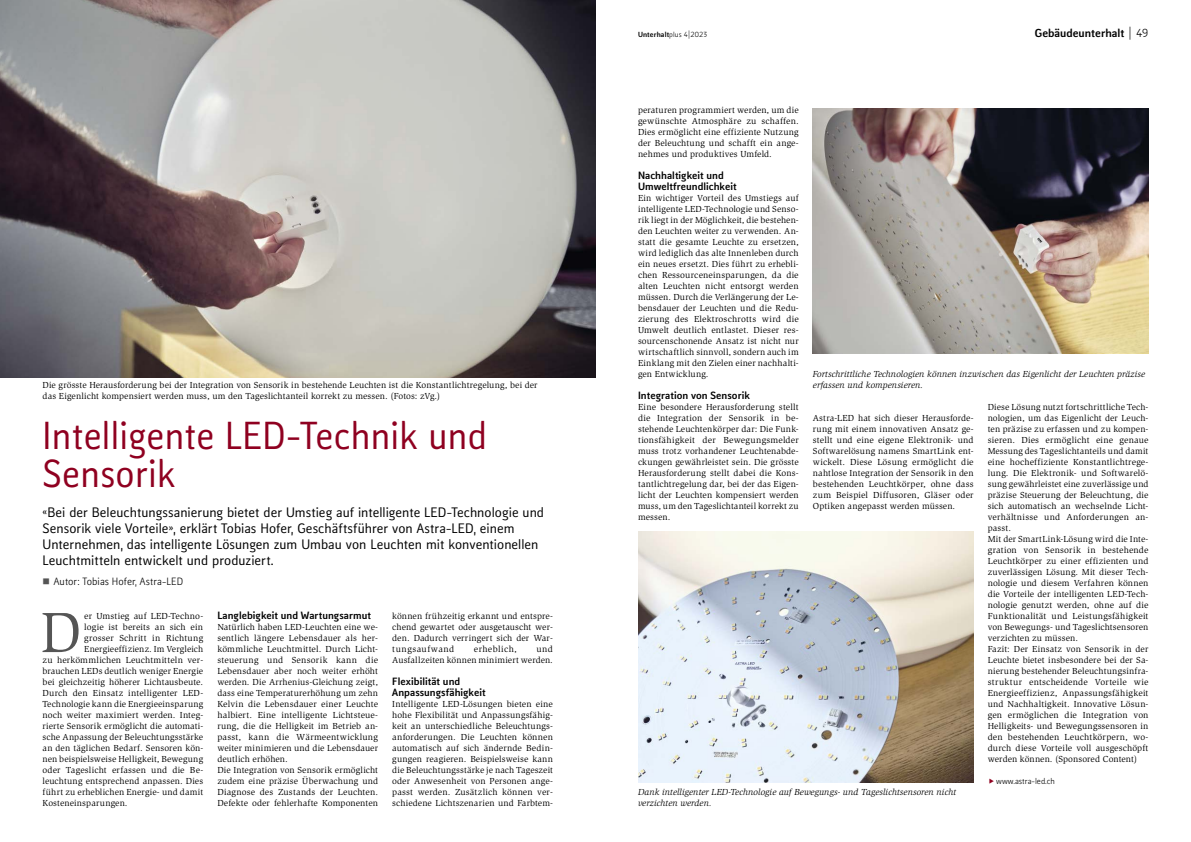
<style>
.page{position:relative;width:1191px;height:842px;background:#fff}
.page>*{position:absolute;margin:0;border:0;box-sizing:border-box;transform-origin:0 0}
.t1{font:58.3px "Slimbach Std";color:#555}
.t2{font:500 37px/38px "Kofi Pure Sans";letter-spacing:.01em;color:#8f0020;scale:.95 1}
.t3{font:500 13px/16px "Kofi Pure Sans";letter-spacing:.005em;color:#000}
.t4{font:800 11px "Kofi Pure Sans";letter-spacing:.005em;color:#000}
.t5{font:800 10px/11px "Kofi Pure Sans";letter-spacing:.005em;color:#000}
.t6{font:10px "Kofi Pure Sans";letter-spacing:.005em;color:#000}
.t7{font:9px/11px "Slimbach Std";letter-spacing:.015em;color:#000;text-align:justify}
.t8{font:italic 9px/11px "Slimbach Std";letter-spacing:.005em;color:#000}
.t9{font:9px "Slimbach Std";letter-spacing:.04em;color:#000}
.t10{font:8px "Kofi Pure Sans";color:#000}
.t11{font:7px "Kofi Pure Sans";letter-spacing:.015em;color:#000}
.s1{font-weight:800}
.s2{font-weight:400}
</style>
<div class="page">
<img style="left:0;top:0;width:595px;height:377px">
<img style="left:813px;top:108px;width:335px;height:246px">
<img style="left:638px;top:531px;width:335px;height:252px">
<p class="t7" style="left:43px;top:380px;width:496px">Die grösste Herausforderung bei der Integration von Sensorik in bestehende Leuchten ist die Konstantlichtregelung, bei der das Eigenlicht kompensiert werden muss, um den Tageslichtanteil korrekt zu messen. (Fotos: zVg.)</p>
<h2 class="t2" style="left:43px;top:417px;width:469px">Intelligente LED-Technik und<br>Sensorik</h2>
<p class="t3" style="left:43px;top:505px;width:503px">«Bei der Beleuchtungssanierung bietet der Umstieg auf intelligente LED-Technologie und Sensorik viele Vorteile», erklärt Tobias Hofer, Geschäftsführer von Astra-LED, einem Unternehmen, das intelligente Lösungen zum Umbau von Leuchten mit konventionellen Leuchtmitteln entwickelt und produziert.</p>
<p class="t6" style="left:54px;top:575px;width:131px">Autor: Tobias Hofer, Astra-LED</p>
<h1 class="t1" style="left:40px;top:599px;width:42px">D</h1>
<p class="t7" style="left:84px;top:611px;width:120px">er Umstieg auf LED-Techno-</p>
<p class="t5" style="left:217px;top:610px;width:155px">Langlebigkeit und Wartungsarmut</p>
<p class="t7" style="left:217px;top:622px;width:162px;text-align:left">Natürlich haben LED-Leuchten eine we&shy;sentlich längere Lebensdauer als her&shy;kömmliche Leuchtmittel. Durch Licht&shy;steuerung und Sensorik kann die Lebensdauer aber noch weiter erhöht werden. Die Arrhenius-Gleichung zeigt, dass eine Temperaturerhöhung um zehn Kelvin die Lebensdauer einer Leuchte halbiert. Eine intelligente Lichtsteue&shy;rung, die die Helligkeit im Betrieb an&shy;passt, kann die Wärmeentwicklung weiter minimieren und die Lebensdauer deutlich erhöhen.<br>Die Integration von Sensorik ermöglicht zudem eine präzise Überwachung und Diagnose des Zustands der Leuchten.<br>Defekte oder fehlerhafte Komponenten</p>
<p class="t7" style="left:392px;top:611px;width:162px">können frühzeitig erkannt und entspre&shy;chend gewartet oder ausgetauscht wer&shy;den. Dadurch verringert sich der War&shy;tungsaufwand</p>
<p class="t7" style="left:84px;top:622px;width:120px">logie ist bereits an sich ein</p>
<p class="t7" style="left:84px;top:633px;width:120px">grosser Schritt in Richtung</p>
<p class="t7" style="left:84px;top:644px;width:120px">Energieeffizienz. Im Vergleich</p>
<p class="t7" style="left:43px;top:655px;width:162px">zu herkömmlichen Leuchtmitteln ver-</p>
<p class="t7" style="left:43px;top:666px;width:162px">brauchen LEDs deutlich weniger Energie</p>
<p class="t7" style="left:43px;top:677px;width:162px">bei gleichzeitig höherer Lichtausbeute.</p>
<p class="t7" style="left:43px;top:688px;width:162px">Durch den Einsatz intelligenter LED-</p>
<p class="t7" style="left:43px;top:699px;width:162px">Technologie kann die Energieeinsparung</p>
<p class="t7" style="left:43px;top:710px;width:162px">noch weiter maximiert werden. Integ-</p>
<p class="t7" style="left:43px;top:721px;width:162px">rierte Sensorik ermöglicht die automati-</p>
<p class="t7" style="left:43px;top:732px;width:162px">sche Anpassung der Beleuchtungsstärke</p>
<p class="t7" style="left:43px;top:743px;width:162px">an den täglichen Bedarf. Sensoren kön-</p>
<p class="t7" style="left:43px;top:754px;width:162px">nen beispielsweise Helligkeit, Bewegung</p>
<p class="t7" style="left:43px;top:765px;width:162px">oder Tageslicht erfassen und die Be-</p>
<p class="t7" style="left:43px;top:776px;width:162px">leuchtung entsprechend anpassen. Dies</p>
<p class="t7" style="left:43px;top:787px;width:162px">führt zu erheblichen Energie- und damit</p>
<p class="t7" style="left:43px;top:798px;width:87px">Kosteneinsparungen.</p>
<p class="t7" style="left:392px;top:644px;width:162px;text-align:right">und<br>Ausfallzeiten können minimiert werden.</p>
<p class="t5" style="left:392px;top:676px;width:95px">Flexibilität und<br>Anpassungsfähigkeit</p>
<p class="t7" style="left:392px;top:699px;width:162px">Intelligente LED-Lösungen bieten eine hohe Flexibilität und Anpassungsfähig&shy;keit an unterschiedliche Beleuchtungs&shy;anforderungen. Die Leuchten können automatisch auf sich ändernde Bedin&shy;gungen reagieren. Beispielsweise kann die Beleuchtungsstärke je nach Tageszeit oder Anwesenheit von Personen ange&shy;passt werden. Zusätzlich können ver&shy;schiedene Lichtszenarien und Farbtem-</p>
<p class="t9" style="left:474px;top:644px;width:44px">erheblich,</p>
<p class="t11" style="left:638px;top:30px;width:71px"><span class="s1">Unterhalt</span>plus 4|2023</p>
<p class="t4" style="left:1035px;top:25px;width:115px">Gebäudeunterhalt <span class="s2">| 49</span></p>
<p class="t7" style="left:638px;top:105px;width:162px">peraturen programmiert werden, um die gewünschte Atmosphäre zu schaffen.<br>Dies ermöglicht eine effiziente Nutzung der Beleuchtung und schafft ein ange&shy;nehmes und produktives Umfeld.</p>
<p class="t5" style="left:638px;top:170px;width:100px">Nachhaltigkeit und<br>Umweltfreundlichkeit</p>
<p class="t7" style="left:638px;top:193px;width:162px">Ein wichtiger Vorteil des Umstiegs auf intelligente LED-Technologie und Senso&shy;rik liegt in der Möglichkeit, die bestehen&shy;den Leuchten weiter zu verwenden. An&shy;statt die gesamte Leuchte zu ersetzen, wird lediglich das alte Innenleben durch ein neues ersetzt. Dies führt zu erhebli&shy;chen Ressourceneinsparungen, da die alten Leuchten nicht entsorgt werden müssen. Durch die Verlängerung der Le&shy;bensdauer der Leuchten und die Redu&shy;zierung des Elektroschrotts wird die Umwelt deutlich entlastet. Dieser res&shy;sourcenschonende Ansatz ist nicht nur wirtschaftlich sinnvoll, sondern auch im Einklang mit den Zielen einer nachhalti&shy;gen Entwicklung.</p>
<p class="t5" style="left:638px;top:390px;width:113px">Integration von Sensorik</p>
<p class="t7" style="left:638px;top:402px;width:162px">Eine besondere Herausforderung stellt die Integration der Sensorik in be&shy;stehende Leuchtenkörper dar: Die Funk&shy;tionsfähigkeit der Bewegungsmelder muss trotz vorhandener Leuchtenabde&shy;ckungen gewährleistet sein. Die grösste Herausforderung stellt dabei die Kons&shy;tantlichtregelung dar, bei der das Eigen&shy;licht der Leuchten kompensiert werden muss, um den Tageslichtanteil korrekt zu messen.</p>
<p class="t8" style="left:813px;top:369px;width:334px">Fortschrittliche Technologien können inzwischen das Eigenlicht der Leuchten präzise erfassen und kompensieren.</p>
<p class="t7" style="left:813px;top:413px;width:162px">Astra-LED hat sich dieser Herausforde&shy;rung mit einem innovativen Ansatz ge&shy;stellt und eine eigene Elektronik- und Softwarelösung namens SmartLink ent&shy;wickelt. Diese Lösung ermöglicht die nahtlose Integration der Sensorik in den bestehenden Leuchtkörper, ohne dass zum Beispiel Diffusoren, Gläser oder Optiken angepasst werden müssen.</p>
<p class="t7" style="left:987px;top:402px;width:162px;text-align:left">Diese Lösung nutzt fortschrittliche Tech&shy;nologien, um das Eigenlicht der Leuch&shy;ten präzise zu erfassen und zu kompen&shy;sieren. Dies ermöglicht eine genaue Messung des Tageslichtanteils und damit eine hocheffiziente Konstantlichtrege&shy;lung. Die Elektronik- und Softwarelö&shy;sung gewährleistet eine zuverlässige und präzise Steuerung der Beleuchtung, die sich automatisch an wechselnde Licht&shy;verhältnisse und Anforderungen an&shy;passt.<br>Mit der SmartLink-Lösung wird die Inte&shy;gration von Sensorik in bestehende Leuchtkörper zu einer effizienten und zuverlässigen Lösung. Mit dieser Tech&shy;nologie und diesem Verfahren können die Vorteile der intelligenten LED-Tech&shy;nologie genutzt werden, ohne auf die Funktionalität und Leistungsfähigkeit von Bewegungs- und Tageslichtsensoren verzichten zu müssen.<br>Fazit: Der Einsatz von Sensorik in der Leuchte bietet insbesondere bei der Sa&shy;nierung bestehender Beleuchtungsinfra&shy;struktur entscheidende Vorteile wie Energieeffizienz, Anpassungsfähigkeit und Nachhaltigkeit. Innovative Lösun&shy;gen ermöglichen die Integration von Helligkeits- und Bewegungssensoren in den bestehenden Leuchtkörpern, wo&shy;durch diese Vorteile voll ausgeschöpft werden können. (Sponsored Content)</p>
<p class="t10" style="left:996px;top:776px;width:60px">www.astra-led.ch</p>
<p class="t8" style="left:638px;top:787px;width:320px">Dank intelligenter LED-Technologie auf Bewegungs- und Tageslichtsensoren nicht verzichten werden.</p>
</div>
